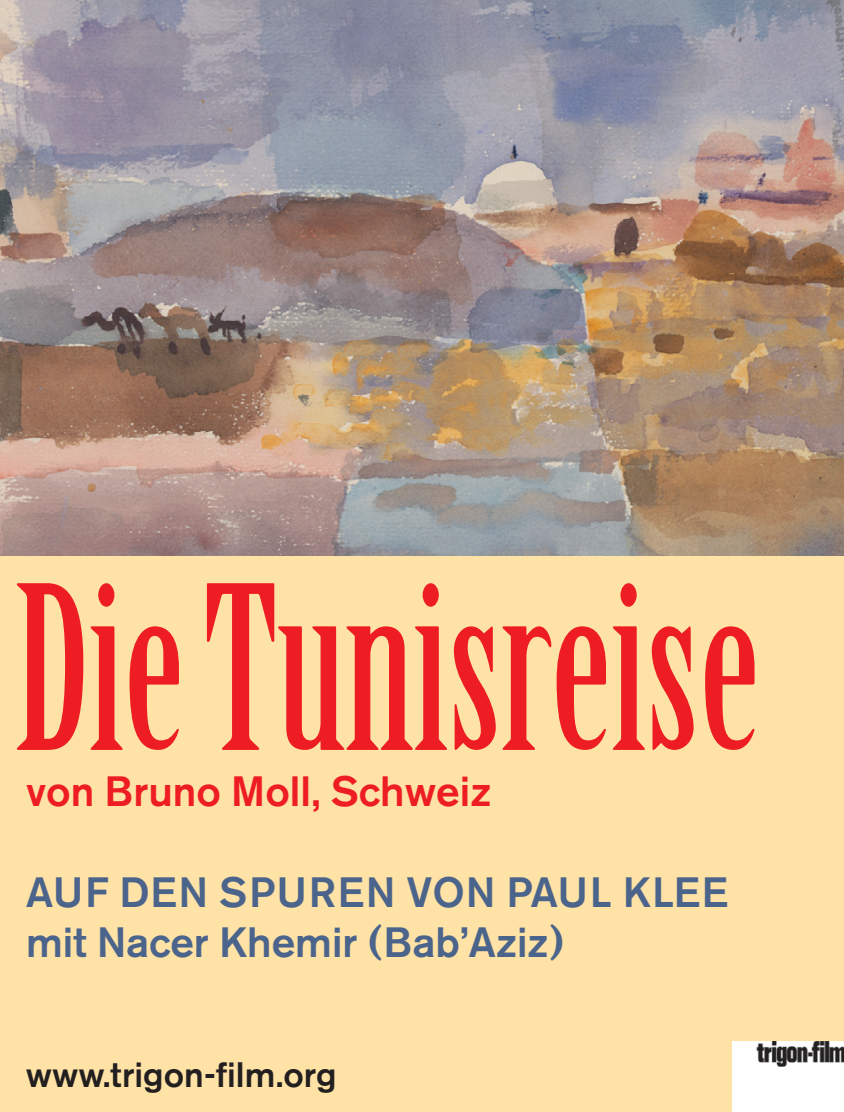
<style>
.page{position:relative;width:844px;height:1112px;background:#fff}
.page>*{position:absolute;margin:0;border:0;box-sizing:border-box;transform-origin:0 0}
.t1{font:222.25px "Birch Std";color:#ee1d23}
.t2{font:500 42px/50.4px "Akzidenz Grotesk BQ";letter-spacing:.005em;color:#4b648b}
.t3{font:500 42px "Akzidenz Grotesk BQ";color:#ee1d23}
.t4{font:500 35px "Akzidenz Grotesk BQ";color:#231f20}
</style>
<div class="page">
<img style="left:0;top:0;width:843px;height:556px">
<div style="left:0;top:556px;width:843px;height:555px;background:#ffe2a5"></div>
<img style="left:732px;top:1041px;width:111px;height:70px">
<h1 class="t1" style="left:14px;top:544px;width:747px">Die Tunisreise</h1>
<p class="t3" style="left:26px;top:765px;width:467px">von Bruno Moll, Schweiz</p>
<p class="t2" style="left:26px;top:866px;width:703px">Auf den Spuren von Paul Klee mit Nacer Khemir (Bab’Aziz)</p>
<p class="t4" style="left:26px;top:1053px;width:312px">www.trigon-film.org</p>
</div>
